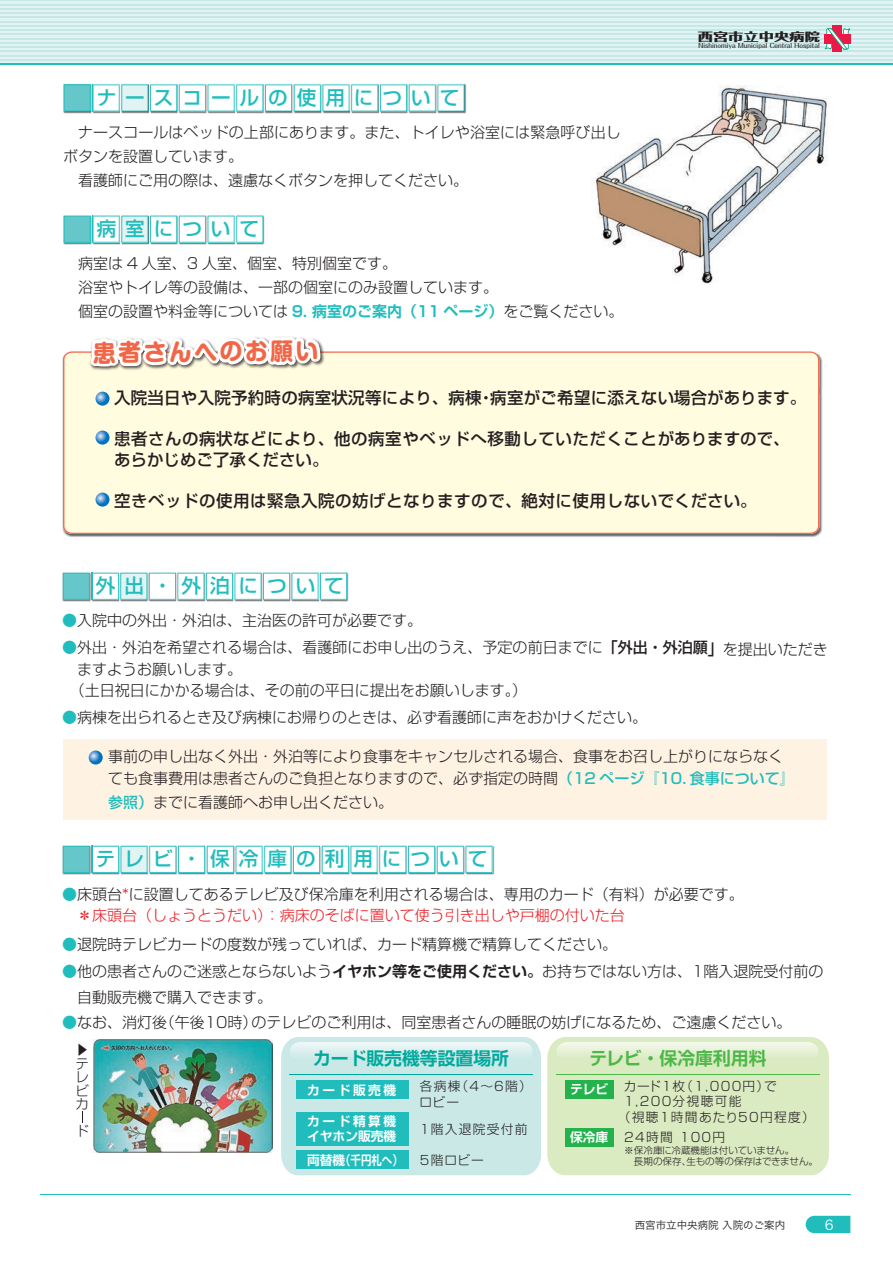
<style>
.page{position:relative;width:893px;height:1263px;background:#fff}
.page>*{position:absolute;margin:0;border:0;box-sizing:border-box;transform-origin:0 0}
.t1{font:700 23.55px "Shin M Go Pro";color:#f26648;scale:.96 1}
.t2{font:500 19.65px "Shin Go Pro";letter-spacing:.455em;color:#21bdbd}
.t3{font:700 17.85px "Shin Go Pro De";color:#00a99d}
.t4{font:700 17.85px "Shin Go Pro De";color:#4cb848}
.t5{font:500 16.5px/21.9px "Shin Go Pro";letter-spacing:.03em;color:#231f20}
.t6{font:300 15px/24px "Shin Go Pro";color:#231f20}
.t7{font:300 13.5px/13.5px "Shin Go Pro";color:#231f20;text-align:justify}
.t8{font:13.5px "Hira Kaku Pro W3";color:#fff}
.t9{font:300 12.75px/15.3px "Shin Go Pro";letter-spacing:.1em;color:#231f20}
.t10{font:700 12.75px/15.3px "Shin Go Pro De";color:#fff}
.t11{font:800 11.4px "Folk Pro";letter-spacing:.01em;color:#231f20;scale:1.33 1}
.t12{font:10.5px "Hira Kaku Pro W3";color:#231f20}
.t13{font:300 9.6px/11.6px "Shin Go Pro";color:#231f20}
.t14{font:500 6.45px "Folk Pro";letter-spacing:.015em;color:#231f20}
.s1{font-family:"Shin Go Pro De";font-weight:700;color:#21bdbd}
.s2{color:#21bdbd}
.s3{font-weight:500}
.s4{font-weight:500;color:#21bdbd}
.s5{color:#ee1d23}
.s6{font-family:"Shin Go Pro De";font-weight:700}
.s7{font-family:"Shin Go Pro De";font-weight:700;color:#fff}
</style>
<div class="page">
<svg style="left:0;top:1px;width:893px;height:62px;background:#dcf0f1"></svg>
<hr style="left:0;top:63px;width:893px;height:1px;background:#21bdbd">
<hr style="left:0;top:0;width:893px;height:1px;background:#c6e7e8">
<hr style="left:0;top:4px;width:893px;height:1px;background:#c6e7e8">
<hr style="left:0;top:8px;width:893px;height:2px;background:#c6e7e8">
<hr style="left:0;top:12px;width:893px;height:2px;background:#c6e7e8">
<hr style="left:0;top:17px;width:893px;height:1px;background:#c6e7e8">
<hr style="left:0;top:21px;width:893px;height:1px;background:#c6e7e8">
<hr style="left:0;top:25px;width:893px;height:2px;background:#c6e7e8">
<hr style="left:0;top:29px;width:893px;height:2px;background:#c6e7e8">
<hr style="left:0;top:34px;width:893px;height:1px;background:#c6e7e8">
<hr style="left:0;top:38px;width:893px;height:1px;background:#c6e7e8">
<hr style="left:0;top:42px;width:893px;height:2px;background:#c6e7e8">
<hr style="left:0;top:46px;width:893px;height:2px;background:#c6e7e8">
<hr style="left:0;top:51px;width:893px;height:1px;background:#c6e7e8">
<hr style="left:0;top:55px;width:893px;height:1px;background:#c6e7e8">
<hr style="left:0;top:59px;width:893px;height:2px;background:#c6e7e8">
<svg style="left:806px;top:1216px;width:44px;height:17px"></svg>
<div style="left:833px;top:26px;width:9px;height:26px;background:#ed1845"></div>
<div style="left:824px;top:34px;width:26px;height:9px;background:#ed1845"></div>
<svg style="left:825px;top:28px;width:25px;height:21px"></svg>
<hr style="left:40px;top:1194px;width:810px;height:1px;background:#21bdbd">
<img style="left:593px;top:86px;width:234px;height:198px">
<img style="left:62px;top:358px;width:50px;height:179px">
<img style="left:819px;top:354px;width:4px;height:33px">
<img style="left:773px;top:387px;width:50px;height:150px">
<img style="left:112px;top:534px;width:661px;height:3px">
<div style="left:63px;top:351px;width:756px;height:183px;background:#fffce0"></div>
<img style="left:63px;top:215px;width:1px;height:29px">
<img style="left:63px;top:84px;width:1px;height:29px">
<img style="left:464px;top:84px;width:3px;height:30px">
<svg style="left:96px;top:392px;width:14px;height:14px"></svg>
<svg style="left:96px;top:431px;width:14px;height:14px"></svg>
<svg style="left:96px;top:493px;width:14px;height:14px"></svg>
<img style="left:85px;top:370px;width:244px;height:5px">
<svg style="left:264px;top:370px;width:44px;height:806px"></svg>
<svg style="left:64px;top:1px;width:400px;height:369px"></svg>
<div style="left:64px;top:739px;width:763px;height:81px;background:#fef2e3"></div>
<svg style="left:89px;top:750px;width:14px;height:14px"></svg>
<img style="left:62px;top:572px;width:57px;height:30px">
<img style="left:121px;top:572px;width:27px;height:30px">
<img style="left:178px;top:572px;width:27px;height:30px">
<img style="left:235px;top:572px;width:27px;height:30px">
<img style="left:264px;top:572px;width:26px;height:30px">
<img style="left:292px;top:572px;width:27px;height:30px">
<img style="left:321px;top:572px;width:28px;height:30px">
<svg style="left:63px;top:573px;width:284px;height:27px"></svg>
<img style="left:62px;top:845px;width:86px;height:30px">
<img style="left:150px;top:845px;width:27px;height:30px">
<img style="left:179px;top:845px;width:84px;height:30px">
<img style="left:265px;top:845px;width:84px;height:30px">
<img style="left:351px;top:845px;width:27px;height:30px">
<img style="left:380px;top:845px;width:84px;height:30px">
<img style="left:466px;top:845px;width:29px;height:30px">
<svg style="left:63px;top:846px;width:430px;height:27px"></svg>
<svg style="left:82px;top:1111px;width:1px;height:12px"></svg>
<svg style="left:281px;top:1037px;width:260px;height:138px;background:#a4dfdd"></svg>
<svg style="left:547px;top:1037px;width:282px;height:138px;background:#d1e7bd"></svg>
<img style="left:94px;top:1040px;width:178px;height:112px">
<h2 class="t2" style="left:97px;top:81px;width:364px">ナースコールの使用について</h2>
<p class="t6" style="left:63px;top:119px;width:559px">　ナースコールはベッドの上部にあります。また、トイレや浴室には緊急呼び出しボタンを設置しています。<br>　看護師にご用の際は、遠慮なくボタンを押してください。</p>
<h2 class="t2" style="left:97px;top:212px;width:164px">病室について</h2>
<p class="t6" style="left:63px;top:250px;width:437px">　病室は 4 人室、3 人室、個室、特別個室です。<br>　浴室やトイレ等の設備は、一部の個室にのみ設置しています。</p>
<p class="t6" style="left:63px;top:298px;width:562px">　個室の設置や料金等については <span class="s1">9. 病室のご案内（11 ページ）</span>をご覧ください。</p>
<h1 class="t1" style="left:93px;top:334px;width:236px;rotate:-1deg">患者さんへのお願い</h1>
<p class="t11" style="left:698px;top:26px;width:93px">西宮市立中央病院</p>
<p class="t14" style="left:698px;top:40px;width:123px">Nishinomiya Municipal Central Hospital</p>
<p class="t5" style="left:114px;top:385px;width:694px">入院当日や入院予約時の病室状況等により、病棟・病室がご希望に添えない場合があります。</p>
<p class="t5" style="left:114px;top:425px;width:677px">患者さんの病状などにより、他の病室やベッドへ移動していただくことがありますので、あらかじめご了承ください。</p>
<p class="t5" style="left:114px;top:487px;width:644px">空きベッドの使用は緊急入院の妨げとなりますので、絶対に使用しないでください。</p>
<h2 class="t2" style="left:96px;top:569px;width:249px">外出・外泊について</h2>
<p class="t6" style="left:62px;top:607px;width:362px"><span class="s2">●</span>入院中の外出・外泊は、主治医の許可が必要です。</p>
<p class="t6" style="left:62px;top:633px;width:767px"><span class="s2">●</span>外出・外泊を希望される場合は、看護師にお申し出のうえ、予定の前日までに<span class="s3">「外出・外泊願」</span>を提出いただき</p>
<p class="t6" style="left:77px;top:655px;width:167px">ますようお願いします。</p>
<p class="t6" style="left:70px;top:677px;width:459px">（土日祝日にかかる場合は、その前の平日に提出をお願いします。）</p>
<p class="t6" style="left:62px;top:703px;width:587px"><span class="s2">●</span>病棟を出られるとき及び病棟にお帰りのときは、必ず看護師に声をおかけください。</p>
<p class="t6" style="left:108px;top:743px;width:688px;line-height:21.9px">事前の申し出なく外出・外泊等により食事をキャンセルされる場合、食事をお召し上がりにならなくても食事費用は患者さんのご負担となりますので、必ず指定の時間<span class="s4">（12 ページ『10. 食事について』</span></p>
<p class="t6" style="left:108px;top:788px;width:286px"><span class="s4">参照）</span>までに看護師へお申し出ください。</p>
<h2 class="t2" style="left:96px;top:843px;width:393px">テレビ・保冷庫の利用について</h2>
<p class="t6" style="left:62px;top:881px;width:683px;line-height:21.9px"><span class="s2">●</span>床頭台<span class="s5">*</span>に設置してあるテレビ及び保冷庫を利用される場合は、専用のカード（有料）が必要です。<span class="s5">　＊床頭台（しょうとうだい）：病床のそばに置いて使う引き出しや戸棚の付いた台</span></p>
<p class="t6" style="left:62px;top:930px;width:557px"><span class="s2">●</span>退院時テレビカードの度数が残っていれば、カード精算機で精算してください。</p>
<p class="t6" style="left:77px;top:956px;width:748px;line-height:26.5px;text-indent:-15px"><span class="s2">●</span>他の患者さんのご迷惑とならないよう<span class="s6">イヤホン等をご使用ください。</span>お持ちではない方は、1階入退院受付前の自動販売機で購入できます。</p>
<p class="t6" style="left:62px;top:1009px;width:731px"><span class="s2">●</span>なお、消灯後（午後10時）のテレビのご利用は、同室患者さんの睡眠の妨げになるため、ご遠慮ください。</p>
<p class="t7" style="left:91px;top:1043px;width:15px;rotate:90deg">▲</p>
<p class="t7" style="left:75px;top:1055px;width:15px">テレビカ</p>
<p class="t7" style="left:75px;top:1122px;width:15px">ド</p>
<p class="t3" style="left:313px;top:1043px;width:198px">カード販売機等設置場所</p>
<p class="t4" style="left:590px;top:1043px;width:178px">テレビ・保冷庫利用料</p>
<p class="t9" style="left:570px;top:1077px;width:208px"><span class="s7">テレビ</span> カード1枚（1,000円）で</p>
<p class="t9" style="left:624px;top:1092px;width:119px">1,200分視聴可能</p>
<p class="t9" style="left:618px;top:1108px;width:198px">（視聴1時間あたり50円程度）</p>
<p class="t10" style="left:570px;top:1128px;width:40px">保冷庫</p>
<p class="t9" style="left:624px;top:1128px;width:102px">24時間 100円</p>
<p class="t13" style="left:624px;top:1143px;width:195px">※保冷庫に冷蔵機能は付いていません。<br>　長期の保存、生もの等の保存はできません。</p>
<p class="t9" style="left:420px;top:1077px;width:114px">各病棟（4～6階）ロビー</p>
<p class="t10" style="left:307px;top:1081px;width:91px">カード販売機</p>
<p class="t10" style="left:307px;top:1112px;width:91px">カード精算機イヤホン販売機</p>
<p class="t9" style="left:420px;top:1120px;width:109px">1階入退院受付前</p>
<p class="t9" style="left:420px;top:1151px;width:66px">5階ロビー</p>
<p class="t10" style="left:307px;top:1151px;width:97px">両替機（千円札へ）</p>
<p class="t12" style="left:635px;top:1215px;width:152px">西宮市立中央病院 入院のご案内</p>
<p class="t8" style="left:825px;top:1213px;width:10px">6</p>
</div>
